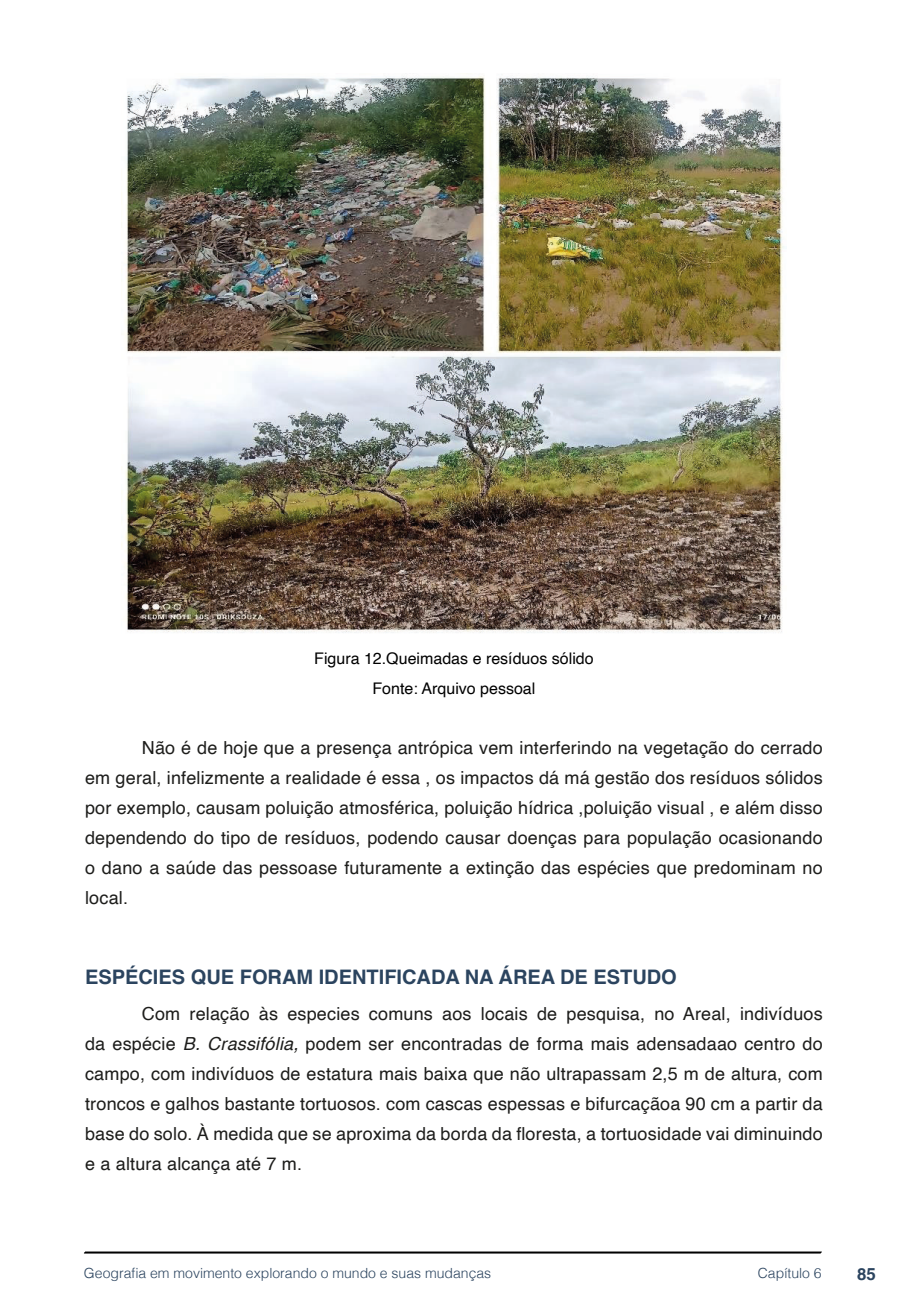
<style>
.page{position:relative;width:908px;height:1304px;background:#fff}
.page>*{position:absolute;margin:0;border:0;box-sizing:border-box;transform-origin:0 0}
.Subtitulo{font:700 20px "Helvetica";color:#2b445f}
.txt{font:18px/30px "Helvetica";letter-spacing:.01em;color:#1d1d1b;text-align:justify}
.t1{font:700 16.8px "Helvetica";color:#2b445f}
.imagens_graf_tab{font:16px "Helvetica";color:#000}
.t2{font:300 14px "Helvetica";color:#2b445f}
.s1{font-style:italic}
</style>
<div class="page">
<svg style="left:84px;top:1251px;width:737px;height:3px;background:#515151"></svg>
<img style="left:125px;top:76px;width:659px;height:557px">
<p class="imagens_graf_tab" style="left:314px;top:646px;width:281px">Figura 12.Queimadas e resíduos sólido</p>
<p class="imagens_graf_tab" style="left:372px;top:676px;width:164px">Fonte: Arquivo pessoal</p>
<p class="txt" style="left:85px;top:734px;width:738px;text-indent:57px">Não é de hoje que a presença antrópica vem interferindo na vegetação do cerrado em geral, infelizmente a realidade é essa , os impactos dá má gestão dos resíduos sólidos por exemplo, causam poluição atmosférica, poluição hídrica ,poluição visual , e além disso dependendo do tipo de resíduos, podendo causar doenças para população ocasionando o dano a saúde das pessoase futuramente a extinção das espécies que predominam no local.</p>
<p class="Subtitulo" style="left:85px;top:965px;width:593px">ESPÉCIES QUE FORAM IDENTIFICADA NA ÁREA DE ESTUDO</p>
<p class="txt" style="left:85px;top:999px;width:738px;text-indent:57px">Com relação às especies comuns aos locais de pesquisa, no Areal, indivíduos da espécie <span class="s1">B. Crassifólia,</span> podem ser encontradas de forma mais adensadaao centro do campo, com indivíduos de estatura mais baixa que não ultrapassam 2,5 m de altura, com troncos e galhos bastante tortuosos. com cascas espessas e bifurcaçãoa 90 cm a partir da base do solo. À medida que se aproxima da borda da floresta, a tortuosidade vai diminuindo e a altura alcança até 7 m.</p>
<p class="t2" style="left:84px;top:1261px;width:408px">Geografia em movimento explorando o mundo e suas mudanças</p>
<p class="t2" style="left:757px;top:1261px;width:65px">Capítulo 6</p>
<p class="t1" style="left:856px;top:1264px;width:20px">85</p>
</div>
